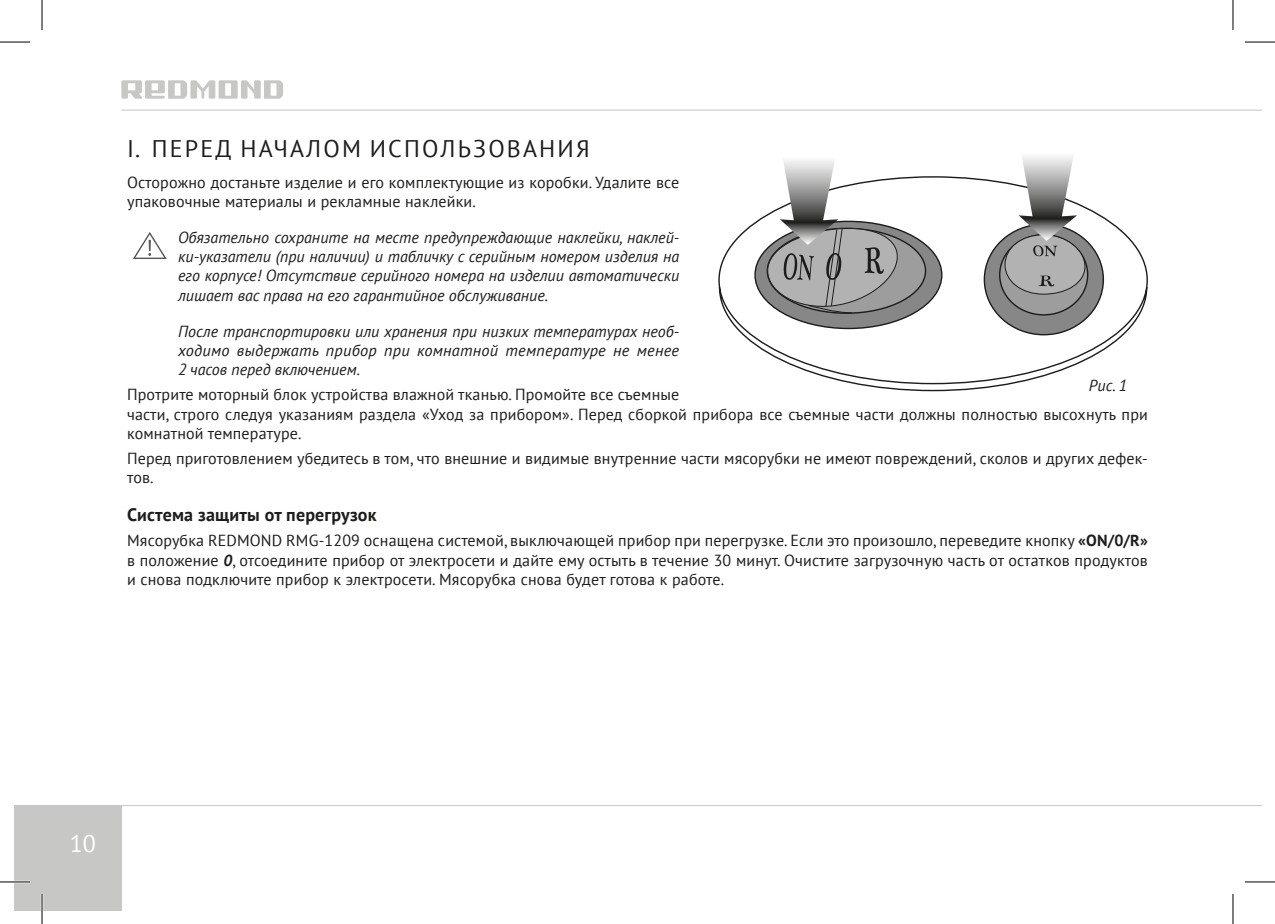
<style>
.page{position:relative;width:1275px;height:924px;background:#fff}
.page>*{position:absolute;margin:0;border:0;box-sizing:border-box;transform-origin:0 0}
.t1{font:24px "PT Sans";letter-spacing:.09em;color:#1d1d1b}
.t2{font:24px "PT Sans";color:#fff}
.t3{font:700 18px "PT Sans";letter-spacing:.01em;color:#1d1d1b}
.t4{font:16px/19.2px "PT Sans";letter-spacing:.01em;color:#1d1d1b}
.t5{font:italic 16px/19.2px "PT Sans";color:#1d1d1b;text-align:justify}
.s1{font-weight:700}
.s2{font-weight:700;font-style:italic}
</style>
<div class="page">
<svg style="left:121px;top:80px;width:162px;height:19px"></svg>
<div style="left:14px;top:804px;width:107px;height:105px;background:#c7c7c6"></div>
<hr style="left:121px;top:110px;width:1140px;height:1px;background:#c7c7c6">
<hr style="left:121px;top:804px;width:1140px;height:1px;background:#c7c7c6">
<svg style="left:718px;top:207px;width:430px;height:185px"></svg>
<div style="left:755px;top:221px;width:186px;height:107px;background:#878787;border-radius:50%"></div>
<div style="left:984px;top:224px;width:119px;height:110px;background:#878787;border-radius:50%"></div>
<svg style="left:767px;top:156px;width:320px;height:157px"></svg>
<svg style="left:133px;top:232px;width:34px;height:27px"></svg>
<hr style="left:0;top:880px;width:30px;height:2px;background:#fff">
<hr style="left:41px;top:893px;width:2px;height:30px;background:#fff">
<hr style="left:0;top:42px;width:30px;height:1px;background:#000">
<hr style="left:1245px;top:42px;width:30px;height:1px;background:#000">
<hr style="left:0;top:881px;width:30px;height:1px;background:#000">
<hr style="left:1245px;top:881px;width:30px;height:1px;background:#000">
<hr style="left:42px;top:0;width:1px;height:30px;background:#000">
<hr style="left:42px;top:893px;width:1px;height:30px;background:#000">
<hr style="left:1232px;top:0;width:1px;height:30px;background:#000">
<hr style="left:1232px;top:893px;width:1px;height:30px;background:#000">
<h1 class="t1" style="left:127px;top:133px;width:464px">I. ПЕРЕД НАЧАЛОМ ИСПОЛЬЗОВАНИЯ</h1>
<p class="t4" style="left:127px;top:172px;width:554px">Осторожно достаньте изделие и его комплектующие из коробки. Удалите все упаковочные материалы и рекламные наклейки.</p>
<p class="t5" style="left:178px;top:227px;width:503px">Обязательно сохраните на месте предупреждающие наклейки, наклей&shy;ки-указатели (при наличии) и табличку с серийным номером изделия на его корпусе! Отсутствие серийного номера на изделии автоматически лишает вас права на его гарантийное обслуживание.</p>
<p class="t5" style="left:178px;top:321px;width:503px">После транспортировки или хранения при низких температурах необ&shy;ходимо выдержать прибор при комнатной температуре не менее 2 часов перед включением.</p>
<p class="t4" style="left:127px;top:384px;width:1022px">Протрите моторный блок устройства влажной тканью. Промойте все съемные<br>части, строго следуя указаниям раздела «Уход за прибором». Перед сборкой прибора все съемные части должны полностью высохнуть при комнатной температуре.</p>
<p class="t4" style="left:127px;top:448px;width:1022px">Перед приготовлением убедитесь в том, что внешние и видимые внутренние части мясорубки не имеют повреждений, сколов и других дефек&shy;тов.</p>
<p class="t3" style="left:127px;top:503px;width:251px">Система защиты от перегрузок</p>
<p class="t4" style="left:127px;top:530px;width:1022px;text-align:justify">Мясорубка REDMOND RMG-1209 оснащена системой, выключающей прибор при перегрузке. Если это произошло, переведите кнопку <span class="s1">«ON/0/R» </span>в положение <span class="s2">0</span>, отсоедините прибор от электросети и дайте ему остыть в течение 30 минут. Очистите загрузочную часть от остатков продуктов и снова подключите прибор к электросети. Мясорубка снова будет готова к работе.</p>
<p class="t5" style="left:1089px;top:375px;width:40px">Рис. 1</p>
<h1 class="t2" style="left:70px;top:827px;width:28px">10</h1>
</div>
